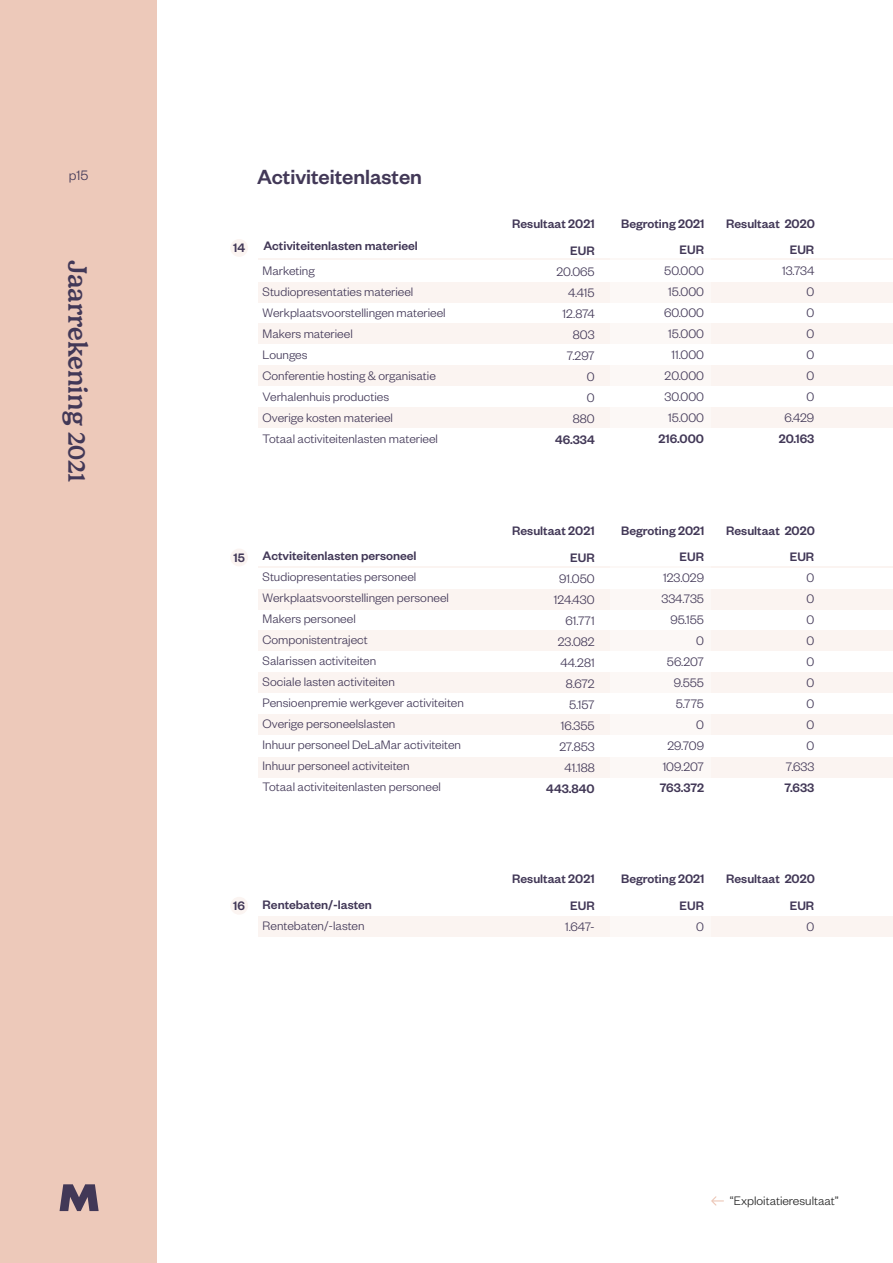
<style>
.page{position:relative;width:893px;height:1263px;background:#fff}
.page>*{position:absolute;margin:0;border:0;box-sizing:border-box;transform-origin:0 0}
.t1{font:500 27px "Gelica";color:#423857}
.t2{font:500 22.5px "Founders Grotesk";color:#423857}
.t3{font:300 15px "Founders Grotesk";color:#423857}
.t4{font:300 13.5px/21px "Founders Grotesk";color:#423857;text-align:right}
.t5{font:500 13.5px "Founders Grotesk";color:#423857}
.t6{font:300 13.5px "Founders Grotesk";color:#262626}
.s1{font-size:24px}
</style>
<div class="page">
<div style="left:0;top:0;width:156px;height:1263px;background:#edc9ba"></div>
<svg style="left:60px;top:1184px;width:39px;height:27px"></svg>
<svg style="left:711px;top:1196px;width:13px;height:9px"></svg>
<div style="left:259px;top:589px;width:634px;height:20px;background:#fbf4f1"></div>
<div style="left:259px;top:916px;width:634px;height:21px;background:#fbf4f1"></div>
<div style="left:258px;top:630px;width:635px;height:20px;background:#fbf4f1"></div>
<div style="left:258px;top:673px;width:635px;height:20px;background:#fbf4f1"></div>
<div style="left:258px;top:714px;width:635px;height:20px;background:#fbf4f1"></div>
<div style="left:258px;top:757px;width:635px;height:20px;background:#fbf4f1"></div>
<hr style="left:259px;top:566px;width:634px;height:1px;background:#fbf4f1">
<div style="left:611px;top:518px;width:100px;height:278px;background:#fff"></div>
<div style="left:611px;top:866px;width:100px;height:81px;background:#fff"></div>
<div style="left:230px;top:549px;width:18px;height:17px;background:#fbf4f1;border-radius:50%"></div>
<div style="left:230px;top:897px;width:18px;height:18px;background:#fbf4f1;border-radius:50%"></div>
<div style="left:259px;top:282px;width:634px;height:20px;background:#fbf4f1"></div>
<div style="left:258px;top:323px;width:635px;height:20px;background:#fbf4f1"></div>
<div style="left:258px;top:365px;width:635px;height:21px;background:#fbf4f1"></div>
<div style="left:258px;top:407px;width:635px;height:20px;background:#fbf4f1"></div>
<hr style="left:259px;top:259px;width:634px;height:1px;background:#fbf4f1">
<div style="left:611px;top:210px;width:100px;height:244px;background:#fff"></div>
<div style="left:230px;top:239px;width:18px;height:18px;background:#fbf4f1;border-radius:50%"></div>
<p class="t3" style="left:69px;top:166px;width:21px">p15</p>
<h1 class="t1" style="left:93px;top:260px;width:224px;rotate:90deg">Jaarrekening <span class="s1">2021</span></h1>
<h2 class="t2" style="left:257px;top:163px;width:166px">Activiteitenlasten</h2>
<p class="t5" style="left:512px;top:215px;width:84px">Resultaat 2021</p>
<p class="t5" style="left:621px;top:215px;width:85px">Begroting 2021</p>
<p class="t5" style="left:726px;top:215px;width:90px">Resultaat 2020</p>
<p class="t5" style="left:233px;top:239px;width:13px">14</p>
<p class="t5" style="left:263px;top:237px;width:156px">Activiteitenlasten materieel</p>
<p class="t4" style="left:263px;top:259px;width:185px;text-align:left">Marketing<br>Studiopresentaties materieel<br>Werkplaatsvoorstellingen materieel<br>Makers materieel<br>Lounges<br>Conferentie hosting &amp; organisatie<br>Verhalenhuis producties<br>Overige kosten materieel<br>Totaal activiteitenlasten materieel</p>
<p class="t5" style="left:570px;top:242px;width:26px">EUR</p>
<p class="t4" style="left:556px;top:260px;width:40px">20.065<br>4.415<br>12.874<br>803<br>7.297<br>0<br>0<br>880</p>
<p class="t5" style="left:555px;top:431px;width:41px">46.334</p>
<p class="t5" style="left:680px;top:241px;width:26px">EUR</p>
<p class="t4" style="left:664px;top:259px;width:42px;text-align:center">50.000<br>15.000<br>60.000<br>15.000<br>11.000<br>20.000<br>30.000<br>15.000</p>
<p class="t5" style="left:659px;top:430px;width:47px">216.000</p>
<p class="t5" style="left:790px;top:241px;width:26px">EUR</p>
<p class="t4" style="left:782px;top:260px;width:34px">13.734<br>0<br>0<br>0<br>0<br>0<br>0<br>6.429</p>
<p class="t5" style="left:779px;top:430px;width:37px">20.163</p>
<p class="t5" style="left:512px;top:522px;width:84px">Resultaat 2021</p>
<p class="t5" style="left:621px;top:522px;width:85px">Begroting 2021</p>
<p class="t5" style="left:726px;top:522px;width:90px">Resultaat 2020</p>
<p class="t5" style="left:233px;top:549px;width:13px">15</p>
<p class="t5" style="left:263px;top:547px;width:155px">Actviteitenlasten personeel</p>
<p class="t4" style="left:263px;top:566px;width:203px;text-align:left">Studiopresentaties personeel<br>Werkplaatsvoorstellingen personeel<br>Makers personeel<br>Componistentraject<br>Salarissen activiteiten<br>Sociale lasten activiteiten<br>Pensioenpremie werkgever activiteiten<br>Overige personeelslasten<br>Inhuur personeel DeLaMar activiteiten<br>Inhuur personeel activiteiten<br>Totaal activiteitenlasten personeel</p>
<p class="t5" style="left:570px;top:549px;width:26px">EUR</p>
<p class="t4" style="left:554px;top:567px;width:42px">91.050<br>124.430<br>61.771<br>23.082<br>44.281<br>8.672<br>5.157<br>16.355<br>27.853<br>41.188</p>
<p class="t5" style="left:546px;top:780px;width:50px">443.840</p>
<p class="t5" style="left:680px;top:548px;width:26px">EUR</p>
<p class="t4" style="left:661px;top:567px;width:44px">123.029<br>334.735<br>95.155<br>0<br>56.207<br>9.555<br>5.775<br>0<br>29.709<br>109.207</p>
<p class="t5" style="left:660px;top:780px;width:46px">763.372</p>
<p class="t5" style="left:790px;top:549px;width:26px">EUR</p>
<p class="t4" style="left:786px;top:567px;width:30px">0<br>0<br>0<br>0<br>0<br>0<br>0<br>0<br>0<br>7.633</p>
<p class="t5" style="left:784px;top:780px;width:31px">7.633</p>
<p class="t5" style="left:512px;top:870px;width:84px">Resultaat 2021</p>
<p class="t5" style="left:621px;top:870px;width:85px">Begroting 2021</p>
<p class="t5" style="left:726px;top:870px;width:90px">Resultaat 2020</p>
<p class="t5" style="left:233px;top:897px;width:13px">16</p>
<p class="t5" style="left:263px;top:896px;width:111px">Rentebaten/-lasten</p>
<p class="t4" style="left:263px;top:914px;width:103px">Rentebaten/-lasten</p>
<p class="t5" style="left:570px;top:898px;width:26px">EUR</p>
<p class="t4" style="left:565px;top:916px;width:31px">1.647-</p>
<p class="t5" style="left:680px;top:897px;width:26px">EUR</p>
<p class="t4" style="left:696px;top:915px;width:9px">0</p>
<p class="t5" style="left:790px;top:897px;width:26px">EUR</p>
<p class="t4" style="left:806px;top:915px;width:9px">0</p>
<p class="t6" style="left:730px;top:1192px;width:110px">“Exploitatieresultaat”</p>
</div>
